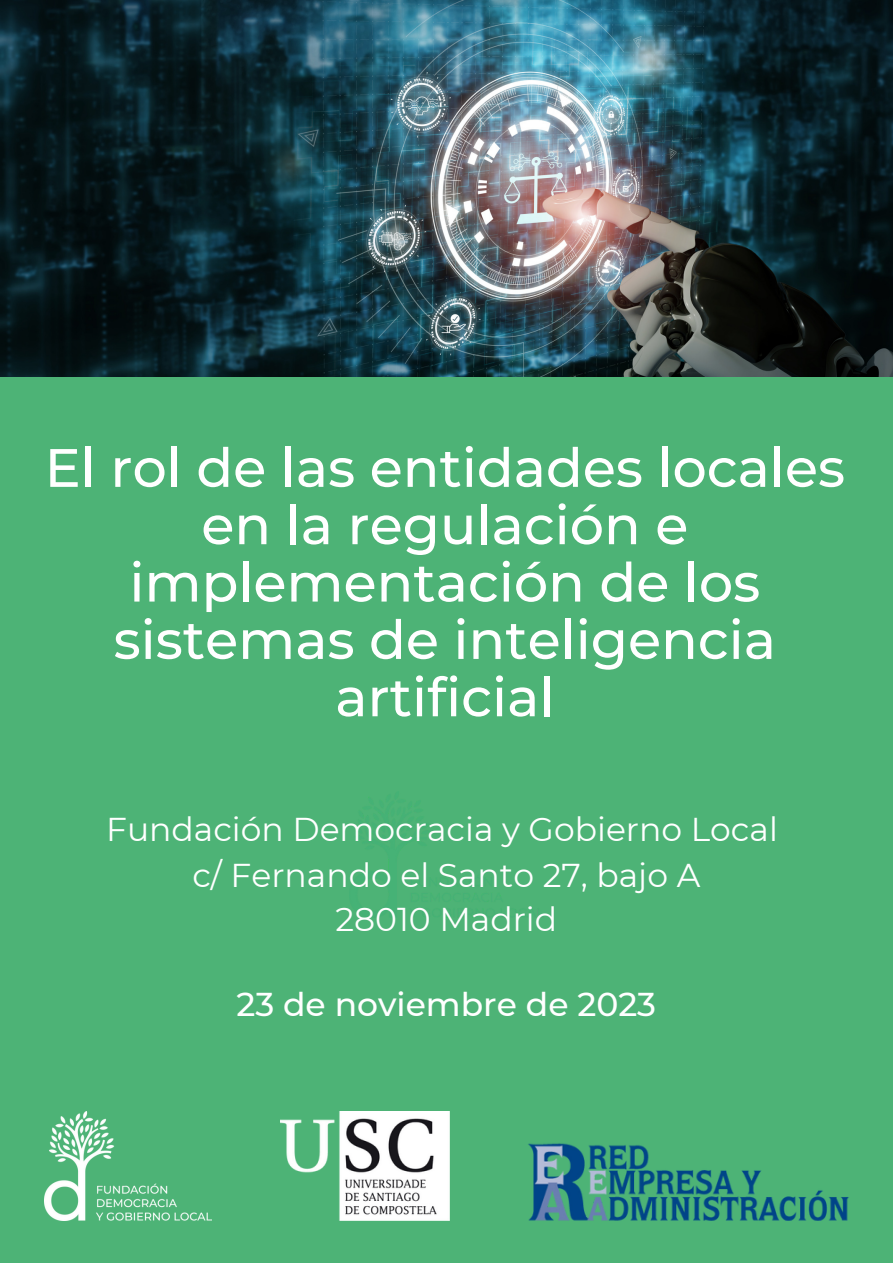
<style>
.page{position:relative;width:893px;height:1264px;background:#fff}
.page>*{position:absolute;margin:0;border:0;box-sizing:border-box;transform-origin:0 0}
.t1{font:500 54px/57.3px "Montserrat";color:#fff;text-align:center}
.t2{font:33px "Montserrat";color:#fff}
.t3{font:500 33px "Montserrat";color:#fff}
</style>
<div class="page">
<div style="left:0;top:0;width:892px;height:1262px;background:#4db376"></div>
<img style="left:45px;top:1111px;width:166px;height:109px">
<img style="left:0;top:0;width:892px;height:377px">
<img style="left:528px;top:1143px;width:321px;height:77px">
<img style="left:281px;top:1111px;width:168px;height:109px">
<p class="t1" style="left:45px;top:439px;width:801px">El rol de las entidades locales en la regulación e implementación de los sistemas de inteligencia artificial</p>
<p class="t2" style="left:106px;top:808px;width:673px">Fundación Democracia y Gobierno Local</p>
<p class="t2" style="left:192px;top:854px;width:509px">c/ Fernando el Santo 27, bajo A</p>
<p class="t2" style="left:335px;top:898px;width:223px">28010 Madrid</p>
<p class="t3" style="left:236px;top:984px;width:421px">23 de noviembre de 2023</p>
</div>
